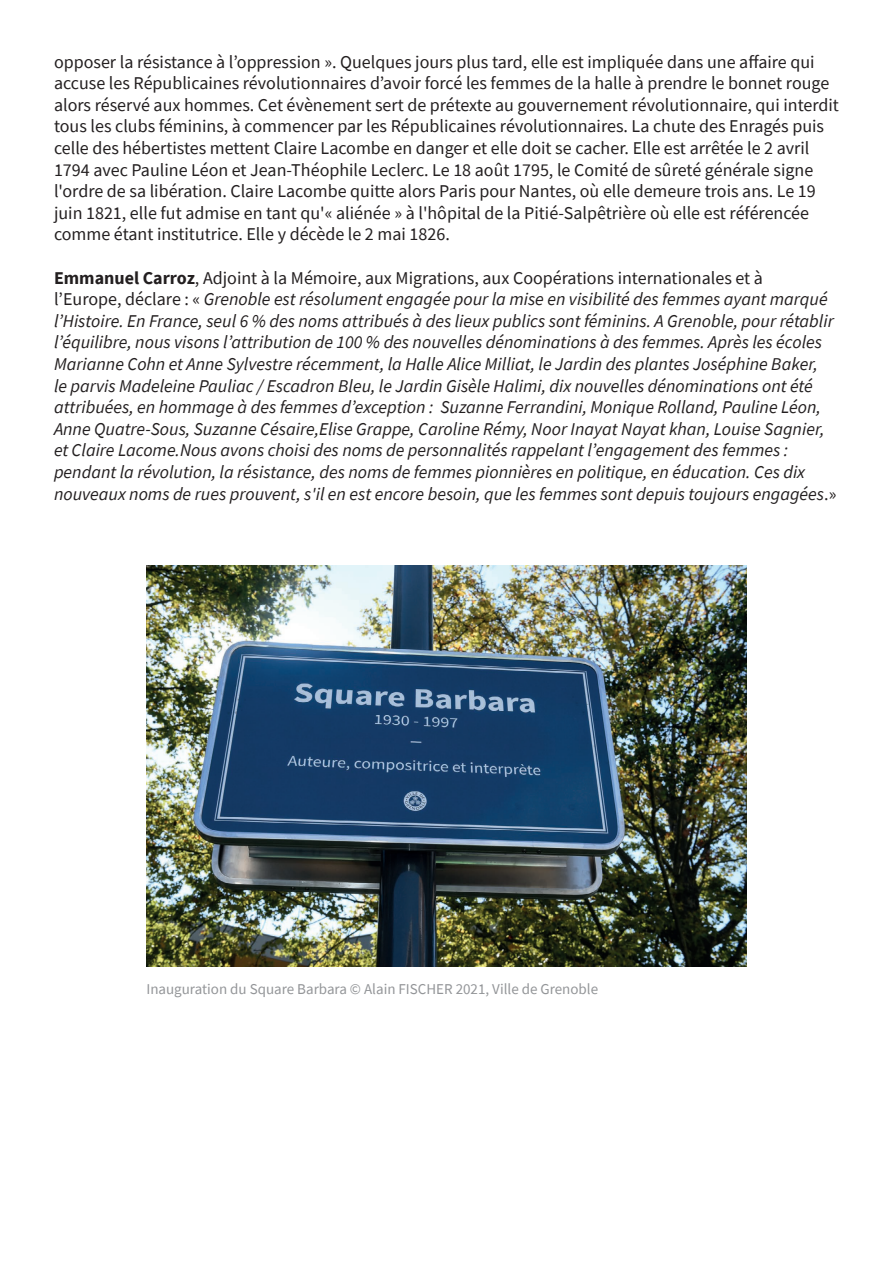
<style>
.page{position:relative;width:893px;height:1263px;background:#fff}
.page>*{position:absolute;margin:0;border:0;box-sizing:border-box;transform-origin:0 0}
.t1{font:italic 18px/21.6px "Source Sans Pro";color:#231f20}
.t2{font:18px/21.6px "Source Sans Pro";color:#231f20}
.t3{font:15px "Source Sans Pro";color:#939598}
.s1{font-weight:700;font-style:normal}
.s2{font-style:normal}
</style>
<div class="page">
<img style="left:146px;top:566px;width:601px;height:401px">
<p class="t2" style="left:54px;top:51px;width:786px">opposer la résistance à l’oppression ». Quelques jours plus tard, elle est impliquée dans une affaire qui accuse les Républicaines révolutionnaires d’avoir forcé les femmes de la halle à prendre le bonnet rouge alors réservé aux hommes. Cet évènement sert de prétexte au gouvernement révolutionnaire, qui interdit tous les clubs féminins, à commencer par les Républicaines révolutionnaires. La chute des Enragés puis celle des hébertistes mettent Claire Lacombe en danger et elle doit se cacher. Elle est arrêtée le 2 avril 1794 avec Pauline Léon et Jean-Théophile Leclerc. Le 18 août 1795, le Comité de sûreté générale signe l'ordre de sa libération. Claire Lacombe quitte alors Paris pour Nantes, où elle demeure trois ans. Le 19 juin 1821, elle fut admise en tant qu'« aliénée » à l'hôpital de la Pitié-Salpêtrière où elle est référencée comme étant institutrice. Elle y décède le 2 mai 1826.</p>
<p class="t1" style="left:54px;top:267px;width:784px"><span class="s1">Emmanuel Carroz</span><span class="s2">, Adjoint à la Mémoire, aux Migrations, aux Coopérations internationales et à<br>l’Europe, déclare : «</span> Grenoble est résolument engagée pour la mise en visibilité des femmes ayant marqué l’Histoire. En France, seul 6 % des noms attribués à des lieux publics sont féminins. A Grenoble, pour rétablir l’équilibre, nous visons l’attribution de 100 % des nouvelles dénominations à des femmes. Après les écoles Marianne Cohn et Anne Sylvestre récemment, la Halle Alice Milliat, le Jardin des plantes Joséphine Baker,<br>le parvis Madeleine Pauliac / Escadron Bleu, le Jardin Gisèle Halimi, dix nouvelles dénominations ont été attribuées, en hommage à des femmes d’exception : Suzanne Ferrandini, Monique Rolland, Pauline Léon, Anne Quatre-Sous, Suzanne Césaire,Elise Grappe, Caroline Rémy, Noor Inayat Nayat khan, Louise Sagnier, et Claire Lacome.Nous avons choisi des noms de personnalités rappelant l’engagement des femmes : pendant la révolution, la résistance, des noms de femmes pionnières en politique, en éducation. Ces dix nouveaux noms de rues prouvent, s'il en est encore besoin, que les femmes sont depuis toujours engagées<span class="s2">.»</span></p>
<p class="t3" style="left:146px;top:979px;width:453px">Inauguration du Square Barbara © Alain FISCHER 2021, Ville de Grenoble</p>
</div>
